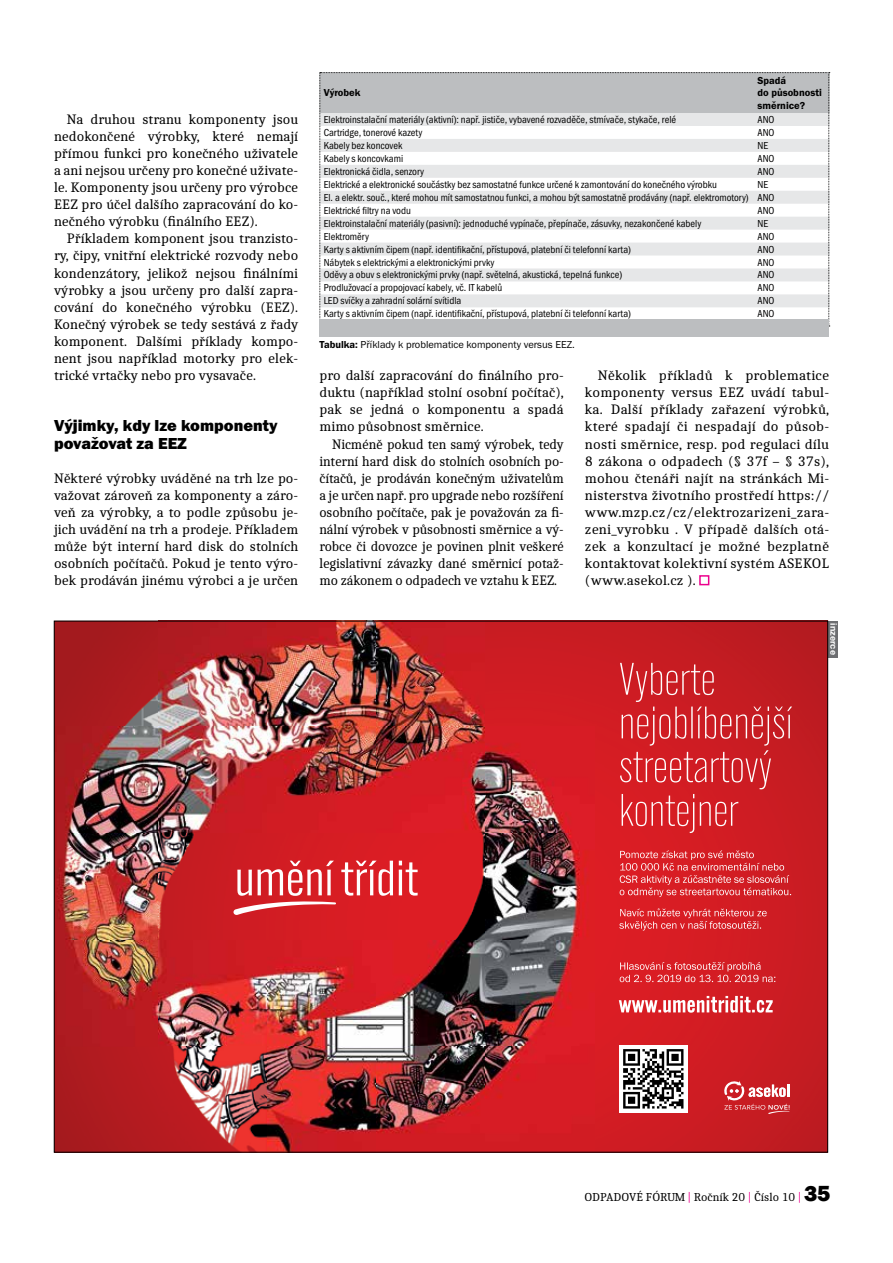
<style>
.page{position:relative;width:893px;height:1263px;background:#fff}
.page>*{position:absolute;margin:0;border:0;box-sizing:border-box;transform-origin:0 0}
.t1{font:16.5px/17.1px "Franklin Got Itc TOT Hea";color:#000}
.t2{font:14.25px/17.1px "Caladea";color:#000;text-align:justify}
.t3{font:14.25px/17.1px "Caladea";color:#000;text-align:justify;scale:.96 1}
.t4{font:12px "Caladea";color:#000}
.t5{font:10.5px/12.9px "Franklin Got Itc TOT Boo Con";color:#000}
.t6{font:10.5px "Franklin Got Itc TOT Boo";color:#000}
.t7{font:10.5px/12.6px "Franklin Got Itc TOT Dem";color:#000}
.t8{font:700 9px "Helvetica Neue LT Pro";color:#fff}
.s1{font-family:"Franklin Got Itc TOT Dem"}
.s2{color:#ec008c}
.s3{font-family:"Franklin Gothic";font-weight:800;font-size:22.5px}
</style>
<div class="page">
<div style="left:827px;top:621px;width:11px;height:36px;background:#6d6e71"></div>
<div style="left:699px;top:575px;width:10px;height:10px;border:2px solid #ec008c"></div>
<svg style="left:319px;top:72px;width:511px;height:255px"></svg>
<div style="left:319px;top:319px;width:510px;height:17px;background:#bcbec0"></div>
<img style="left:56px;top:623px;width:770px;height:527px">
<div style="left:56px;top:623px;width:52px;height:50px;background:#a31a1e"></div>
<img style="left:56px;top:673px;width:15px;height:29px">
<svg style="left:56px;top:1139px;width:5px;height:11px"></svg>
<svg style="left:619px;top:908px;width:148px;height:22px;background:#dd4348"></svg>
<svg style="left:620px;top:850px;width:171px;height:47px;background:#da3f44"></svg>
<svg style="left:620px;top:962px;width:155px;height:20px;background:#dc444a"></svg>
<svg style="left:620px;top:663px;width:172px;height:170px;background:#d13339"></svg>
<svg style="left:233px;top:861px;width:185px;height:54px"></svg>
<svg style="left:619px;top:996px;width:154px;height:17px"></svg>
<svg style="left:723px;top:1080px;width:67px;height:34px;background:#d45156"></svg>
<div style="left:619px;top:1045px;width:69px;height:67px;background:#fff"></div>
<img style="left:623px;top:1049px;width:61px;height:60px">
<p class="t2" style="left:54px;top:110px;width:246px;text-indent:13px">Na druhou stranu komponenty jsou nedokončené výrobky, které nemají přímou funkci pro konečného uživatele a ani nejsou určeny pro konečné uživate&shy;le. Komponenty jsou určeny pro výrobce EEZ pro účel dalšího zapracování do ko&shy;nečného výrobku (finálního EEZ).</p>
<p class="t2" style="left:54px;top:230px;width:246px;text-indent:13px">Příkladem komponent jsou tranzisto&shy;ry, čipy, vnitřní elektrické rozvody nebo kondenzátory, jelikož nejsou finálními výrobky a jsou určeny pro další zapra&shy;cování do konečného výrobku (EEZ).<br>Konečný výrobek se tedy sestává z řady komponent. Dalšími příklady kompo&shy;nent jsou například motorky pro elek&shy;trické vrtačky nebo pro vysavače.</p>
<p class="t1" style="left:54px;top:417px;width:225px">Výjimky, kdy lze komponenty považovat za EEZ</p>
<p class="t2" style="left:54px;top:469px;width:246px">Některé výrobky uváděné na trh lze po&shy;važovat zároveň za komponenty a záro&shy;veň za výrobky, a to podle způsobu je&shy;jich uvádění na trh a prodeje. Příkladem může být interní hard disk do stolních osobních počítačů. Pokud je tento výro&shy;bek prodáván jinému výrobci a je určen</p>
<p class="t7" style="left:324px;top:86px;width:38px">Výrobek</p>
<p class="t7" style="left:757px;top:74px;width:66px">Spadá<br>do působnosti směrnice?</p>
<p class="t5" style="left:324px;top:113px;width:354px">Elektroinstalační materiály (aktivní): např. jističe, vybavené rozvaděče, stmívače, stykače, relé</p>
<p class="t5" style="left:757px;top:113px;width:18px">ANO</p>
<p class="t5" style="left:324px;top:126px;width:100px">Cartridge, tonerové kazety</p>
<p class="t5" style="left:757px;top:126px;width:18px">ANO</p>
<p class="t5" style="left:324px;top:139px;width:80px">Kabely bez koncovek</p>
<p class="t5" style="left:757px;top:139px;width:12px">NE</p>
<p class="t5" style="left:324px;top:152px;width:81px">Kabely s koncovkami</p>
<p class="t5" style="left:757px;top:152px;width:18px">ANO</p>
<p class="t5" style="left:324px;top:165px;width:102px">Elektronická čidla, senzory</p>
<p class="t5" style="left:757px;top:165px;width:18px">ANO</p>
<p class="t5" style="left:324px;top:178px;width:395px">Elektrické a elektronické součástky bez samostatné funkce určené k zamontování do konečného výrobku</p>
<p class="t5" style="left:324px;top:178px;width:452px;text-indent:434px">NE<br>El. a elektr. souč., které mohou mít samostatnou funkci, a mohou být samostatně prodávány (např. elektromotory) ANO<br>Elektrické filtry na vodu</p>
<p class="t5" style="left:757px;top:204px;width:18px">ANO</p>
<p class="t5" style="left:324px;top:217px;width:379px">Elektroinstalační materiály (pasivní): jednoduché vypínače, přepínače, zásuvky, nezakončené kabely</p>
<p class="t5" style="left:757px;top:217px;width:12px">NE</p>
<p class="t5" style="left:324px;top:230px;width:47px">Elektroměry</p>
<p class="t5" style="left:757px;top:230px;width:18px">ANO</p>
<p class="t5" style="left:324px;top:243px;width:309px">Karty s aktivním čipem (např. identifikační, přístupová, platební či telefonní karta)</p>
<p class="t5" style="left:757px;top:243px;width:18px">ANO</p>
<p class="t5" style="left:324px;top:256px;width:172px">Nábytek s elektrickými a elektronickými prvky</p>
<p class="t5" style="left:757px;top:256px;width:18px">ANO</p>
<p class="t5" style="left:324px;top:269px;width:300px">Oděvy a obuv s elektronickými prvky (např. světelná, akustická, tepelná funkce)</p>
<p class="t5" style="left:757px;top:269px;width:18px">ANO</p>
<p class="t5" style="left:324px;top:282px;width:180px">Prodlužovací a propojovací kabely, vč. IT kabelů</p>
<p class="t5" style="left:757px;top:282px;width:18px">ANO</p>
<p class="t5" style="left:324px;top:295px;width:139px">LED svíčky a zahradní solární svítidla</p>
<p class="t5" style="left:757px;top:295px;width:18px">ANO</p>
<p class="t5" style="left:324px;top:307px;width:309px">Karty s aktivním čipem (např. identifikační, přístupová, platební či telefonní karta)</p>
<p class="t5" style="left:757px;top:307px;width:18px">ANO</p>
<p class="t6" style="left:319px;top:338px;width:257px"><span class="s1">Tabulka:</span> Příklady k problematice komponenty versus EEZ.</p>
<p class="t2" style="left:319px;top:366px;width:246px">pro další zapracování do finálního pro&shy;duktu (například stolní osobní počítač), pak se jedná o komponentu a spadá mimo působnost směrnice.</p>
<p class="t3" style="left:319px;top:435px;width:256px;text-indent:13px">Nicméně pokud ten samý výrobek, tedy interní hard disk do stolních osobních po&shy;čítačů, je prodáván konečným uživatelům a je určen např. pro upgrade nebo rozšíření osobního počítače, pak je považován za fi&shy;nální výrobek v působnosti směrnice a vý&shy;robce či dovozce je povinen plnit veškeré legislativní závazky dané směrnicí potaž&shy;mo zákonem o odpadech ve vztahu k EEZ.</p>
<p class="t2" style="left:585px;top:366px;width:246px;text-indent:13px">Několik příkladů k problematice komponenty versus EEZ uvádí tabul&shy;ka. Další příklady zařazení výrobků, které spadají či nespadají do působ&shy;nosti směrnice, resp. pod regulaci dílu 8 zákona o odpadech (§ 37f – § 37s), mohou čtenáři najít na stránkách Mi&shy;nisterstva životního prostředí https:// www.mzp.cz/cz/elektrozarizeni_zara&shy;zeni_vyrobku . V případě dalších otá&shy;zek a konzultací je možné bezplatně kontaktovat kolektivní systém ASEKOL (www.asekol.cz ).</p>
<p class="t8" style="left:839px;top:623px;width:33px;rotate:90deg">inzerce</p>
<p class="t4" style="left:584px;top:1190px;width:248px">ODPADOVÉ FÓRUM <span class="s2">|</span> Ročník 20 <span class="s2">|</span> Číslo 10 <span class="s2">|</span> <span class="s3">35</span></p>
</div>
